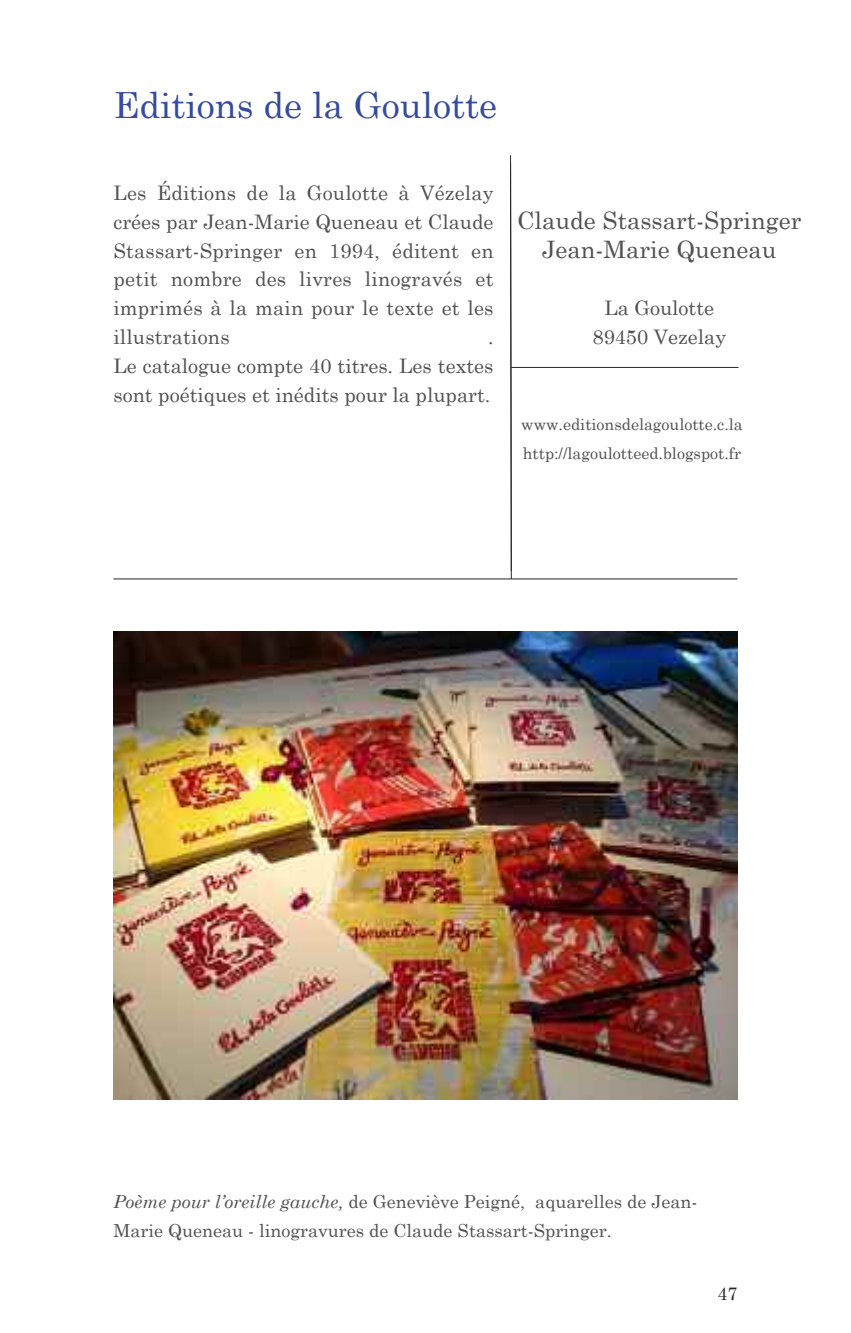
<style>
.page{position:relative;width:851px;height:1333px;background:#fff}
.page>*{position:absolute;margin:0;border:0;box-sizing:border-box;transform-origin:0 0}
.t1{font:36px "Century Schoolbook";color:#354b9c}
.t2{font:24px/28.8px "Century Schoolbook";color:#525152;text-align:center}
.t3{font:20px/28.8px "Century Schoolbook";color:#525152;text-align:justify}
.t4{font:18px/28.8px "Century Schoolbook";color:#525152}
.t5{font:18px "Century Schoolbook";color:#272627}
.t6{font:16px/28.8px "Century Schoolbook";color:#525152}
.s1{font-style:italic}
</style>
<div class="page">
<hr style="left:113px;top:578px;width:624px;height:1px;background:#272627">
<hr style="left:511px;top:367px;width:227px;height:1px;background:#272627">
<img style="left:113px;top:631px;width:624px;height:468px">
<svg style="left:510px;top:155px;width:1px;height:424px"></svg>
<h1 class="t1" style="left:113px;top:82px;width:385px">Editions de la Goulotte</h1>
<p class="t3" style="left:113px;top:178px;width:381px">Les Éditions de la Goulotte à Vézelay crées par Jean-Marie Queneau et Claude Stassart-Springer en 1994, éditent en petit nombre des livres linogravés et imprimés à la main pour le texte et les illustrations</p>
<p class="t3" style="left:113px;top:322px;width:381px;text-indent:374px">.<br>Le catalogue compte 40 titres. Les textes sont poétiques et inédits pour la plupart.</p>
<p class="t2" style="left:517px;top:205px;width:286px">Claude Stassart-Springer<br>Jean-Marie Queneau</p>
<p class="t3" style="left:592px;top:293px;width:135px;text-align:center">La Goulotte<br>89450 Vezelay</p>
<p class="t6" style="left:521px;top:410px;width:223px">www.editionsdelagoulotte.c.la http://lagoulotteed.blogspot.fr</p>
<p class="t4" style="left:113px;top:1186px;width:585px"><span class="s1">Poème pour l’oreille gauche,</span> de Geneviève Peigné, aquarelles de Jean-<br>Marie Queneau - linogravures de Claude Stassart-Springer.</p>
<p class="t5" style="left:717px;top:1281px;width:22px">47</p>
</div>
